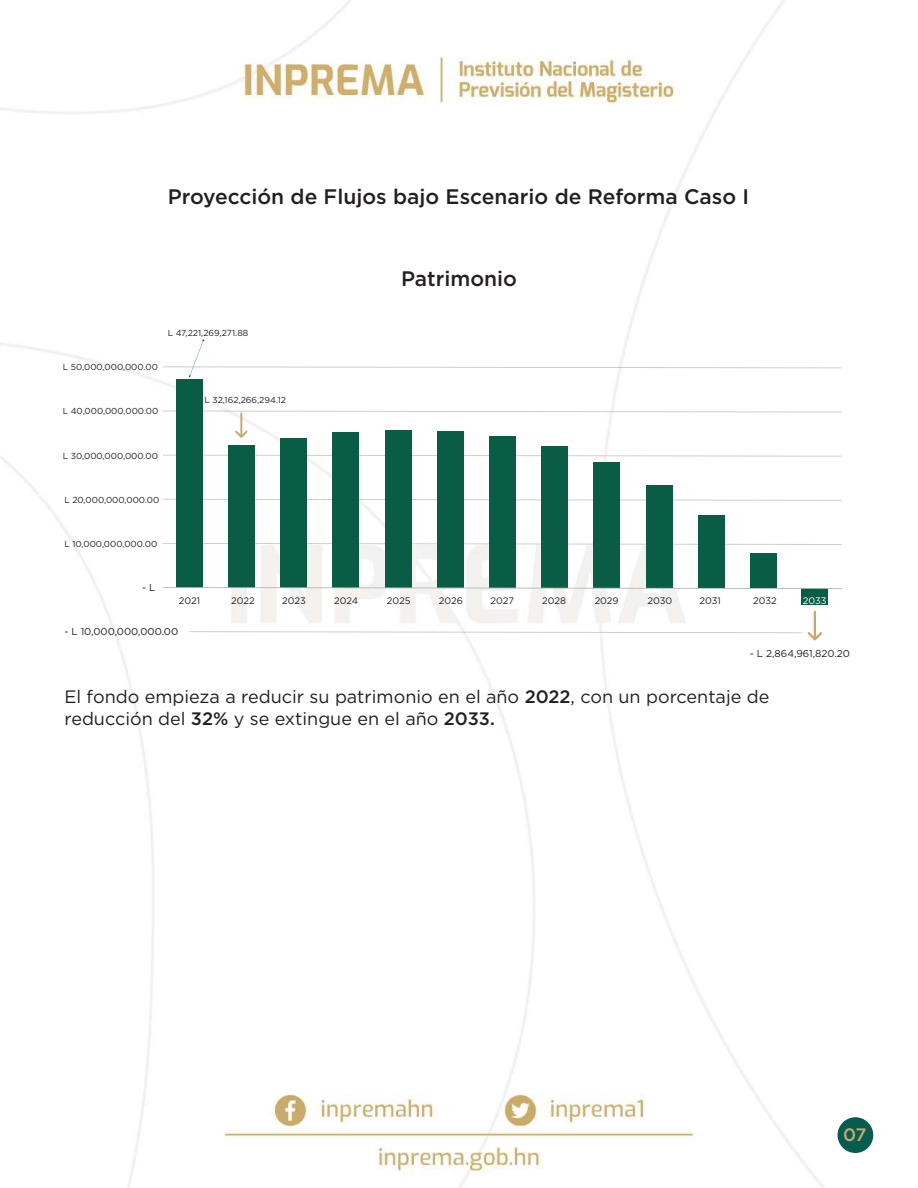
<style>
.page{position:relative;width:918px;height:1188px;background:#fff}
.page>*{position:absolute;margin:0;border:0;box-sizing:border-box;transform-origin:0 0}
.t1{font:500 21px "Gotham";color:#231f20}
.t2{font:18px/21.6px "Gotham";color:#231f20}
.t3{font:500 18px "Gotham";color:#c8a96d}
.t4{font:10.05px "Gotham";color:#231f20}
.t5{font:9.45px "Gotham";color:#231f20}
.t6{font:9.45px "Gotham";color:#fff}
.t7{font:8.7px "Gotham";color:#231f20}
.s1{font-weight:500}
</style>
<div class="page">
<img style="left:0;top:0;width:874px;height:1188px">
<svg style="left:163px;top:455px;width:679px;height:2px"></svg>
<svg style="left:189px;top:631px;width:613px;height:2px"></svg>
<svg style="left:163px;top:499px;width:679px;height:2px"></svg>
<svg style="left:163px;top:543px;width:679px;height:2px"></svg>
<svg style="left:163px;top:339px;width:679px;height:38px"></svg>
<svg style="left:163px;top:411px;width:679px;height:27px"></svg>
<svg style="left:808px;top:611px;width:14px;height:30px"></svg>
<div style="left:176px;top:379px;width:26px;height:209px;background:#0a5d45"></div>
<div style="left:228px;top:445px;width:27px;height:143px;background:#0a5d45"></div>
<div style="left:280px;top:438px;width:26px;height:150px;background:#0a5d45"></div>
<div style="left:332px;top:433px;width:27px;height:155px;background:#0a5d45"></div>
<div style="left:385px;top:430px;width:26px;height:158px;background:#0a5d45"></div>
<div style="left:437px;top:431px;width:27px;height:157px;background:#0a5d45"></div>
<div style="left:489px;top:436px;width:27px;height:152px;background:#0a5d45"></div>
<div style="left:541px;top:446px;width:27px;height:142px;background:#0a5d45"></div>
<div style="left:594px;top:463px;width:26px;height:125px;background:#0a5d45"></div>
<div style="left:646px;top:485px;width:27px;height:103px;background:#0a5d45"></div>
<div style="left:699px;top:515px;width:26px;height:73px;background:#0a5d45"></div>
<div style="left:750px;top:553px;width:26px;height:35px;background:#0a5d45"></div>
<div style="left:802px;top:588px;width:26px;height:17px;background:#0a5d45"></div>
<svg style="left:163px;top:587px;width:679px;height:2px"></svg>
<div style="left:838px;top:1117px;width:35px;height:36px;background:#065c4e;border-radius:50%"></div>
<h1 class="t1" style="left:168px;top:183px;width:583px">Proyección de Flujos bajo Escenario de Reforma Caso I</h1>
<h1 class="t1" style="left:401px;top:265px;width:117px">Patrimonio</h1>
<p class="t7" style="left:168px;top:327px;width:82px">L 47,221,269,271.88</p>
<p class="t7" style="left:63px;top:361px;width:97px">L 50,000,000,000.00</p>
<p class="t7" style="left:63px;top:406px;width:97px">L 40,000,000,000.00</p>
<p class="t7" style="left:63px;top:450px;width:97px">L 30,000,000,000.00</p>
<p class="t7" style="left:64px;top:494px;width:96px">L 20,000,000,000.00</p>
<p class="t7" style="left:64px;top:539px;width:94px">L 10,000,000,000.00</p>
<p class="t7" style="left:204px;top:395px;width:83px">L 32,162,266,294.12</p>
<p class="t4" style="left:142px;top:581px;width:15px">- L</p>
<p class="t5" style="left:179px;top:595px;width:23px">2021</p>
<p class="t5" style="left:231px;top:595px;width:25px">2022</p>
<p class="t5" style="left:282px;top:595px;width:25px">2023</p>
<p class="t5" style="left:334px;top:595px;width:26px">2024</p>
<p class="t5" style="left:387px;top:595px;width:25px">2025</p>
<p class="t5" style="left:439px;top:595px;width:26px">2026</p>
<p class="t5" style="left:491px;top:595px;width:25px">2027</p>
<p class="t5" style="left:542px;top:595px;width:25px">2028</p>
<p class="t5" style="left:595px;top:595px;width:26px">2029</p>
<p class="t5" style="left:647px;top:595px;width:26px">2030</p>
<p class="t5" style="left:699px;top:595px;width:23px">2031</p>
<p class="t5" style="left:753px;top:595px;width:25px">2032</p>
<p class="t4" style="left:64px;top:625px;width:115px">- L 10,000,000,000.00</p>
<p class="t6" style="left:803px;top:595px;width:25px">2033</p>
<p class="t4" style="left:750px;top:647px;width:102px">- L 2,864,961,820.20</p>
<h2 class="t2" style="left:64px;top:686px;width:706px">El fondo empieza a reducir su patrimonio en el año <span class="s1">2022</span>, con un porcentaje de reducción del <span class="s1">32%</span> y se extingue en el año <span class="s1">2033.</span></h2>
<h2 class="t3" style="left:843px;top:1123px;width:25px">07</h2>
</div>
